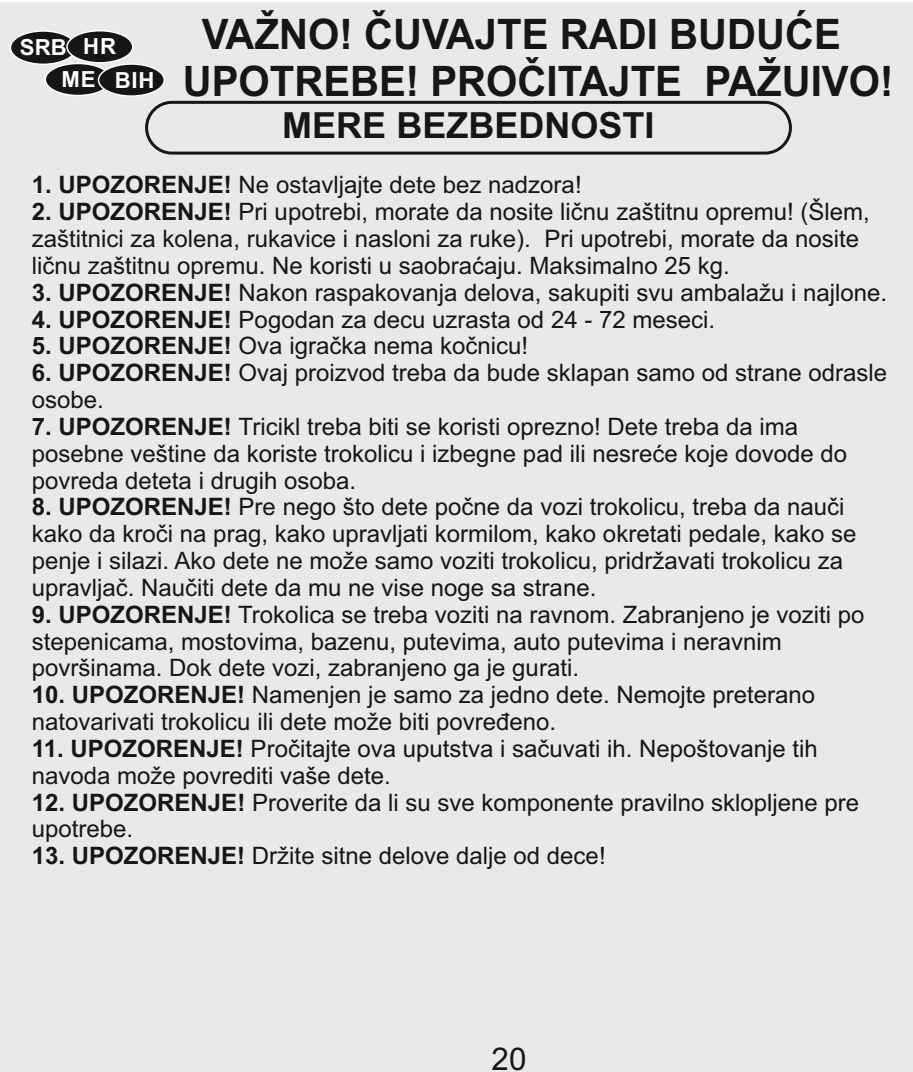
<style>
.page{position:relative;width:913px;height:1072px;background:#fff}
.page>*{position:absolute;margin:0;border:0;box-sizing:border-box;transform-origin:0 0}
.t1{font:700 42px/46.8px "Arial";color:#151616;scale:.96 1}
.t2{font:700 36px "Arial";color:#151616}
.t3{font:31.2px "Arial";color:#151616}
.t4{font:24px/26.7px "Arial";color:#151616}
.t5{font:700 22.2px/32.4px "Arial";letter-spacing:.035em;color:#fff}
.s1{font-weight:700}
</style>
<div class="page">
<div style="left:0;top:2px;width:912px;height:1069px;background:#e9e9e9"></div>
<div style="left:145px;top:101px;width:646px;height:53px;border:3px solid #151616;border-radius:25px"></div>
<div style="left:10px;top:30px;width:67px;height:35px;background:#151616;border:1px solid #fff;border-radius:50%"></div>
<div style="left:66px;top:30px;width:67px;height:33px;background:#151616;border:1px solid #fff;border-radius:50%"></div>
<div style="left:44px;top:63px;width:68px;height:33px;background:#151616;border:1px solid #fff;border-radius:50%"></div>
<div style="left:98px;top:63px;width:67px;height:34px;background:#151616;border:1px solid #fff;border-radius:50%"></div>
<p class="t5" style="left:61px;top:33px;width:94px;text-indent:-42px">SRB HR<br>ME BIH</p>
<h1 class="t1" style="left:183px;top:15px;width:741px;text-indent:19px">VAŽNO! ČUVAJTE RADI BUDUĆE<br>UPOTREBE! PROČITAJTE PAŽUIVO!</h1>
<h2 class="t2" style="left:282px;top:112px;width:374px">MERE BEZBEDNOSTI</h2>
<p class="t4" style="left:32px;top:174px;width:551px"><span class="s1">1. UPOZORENJE!</span> Ne ostavljajte dete bez nadzora!</p>
<p class="t4" style="left:32px;top:200px;width:839px"><span class="s1">2. UPOZORENJE!</span> Pri upotrebi, morate da nosite ličnu zaštitnu opremu! (Šlem, zaštitnici za kolena, rukavice i nasloni za ruke). Pri upotrebi, morate da nosite ličnu zaštitnu opremu. Ne koristi u saobraćaju. Maksimalno 25 kg.</p>
<p class="t4" style="left:32px;top:281px;width:856px"><span class="s1">3. UPOZORENJE!</span> Nakon raspakovanja delova, sakupiti svu ambalažu i najlone.</p>
<p class="t4" style="left:32px;top:308px;width:684px"><span class="s1">4. UPOZORENJE!</span> Pogodan za decu uzrasta od 24 - 72 meseci.</p>
<p class="t4" style="left:32px;top:335px;width:498px"><span class="s1">5. UPOZORENJE!</span> Ova igračka nema kočnicu!</p>
<p class="t4" style="left:32px;top:361px;width:857px"><span class="s1">6. UPOZORENJE!</span> Ovaj proizvod treba da bude sklapan samo od strane odrasle osobe.</p>
<p class="t4" style="left:32px;top:415px;width:817px"><span class="s1">7. UPOZORENJE!</span> Tricikl treba biti se koristi oprezno! Dete treba da ima posebne veštine da koriste trokolicu i izbegne pad ili nesreće koje dovode do povreda deteta i drugih osoba.</p>
<p class="t4" style="left:32px;top:495px;width:826px"><span class="s1">8. UPOZORENJE!</span> Pre nego što dete počne da vozi trokolicu, treba da nauči kako da kroči na prag, kako upravljati kormilom, kako okretati pedale, kako se penje i silazi. Ako dete ne može samo voziti trokolicu, pridržavati trokolicu za upravljač. Naučiti dete da mu ne vise noge sa strane.</p>
<p class="t4" style="left:32px;top:603px;width:834px"><span class="s1">9. UPOZORENJE!</span> Trokolica se treba voziti na ravnom. Zabranjeno je voziti po stepenicama, mostovima, bazenu, putevima, auto putevima i neravnim površinama. Dok dete vozi, zabranjeno ga je gurati.</p>
<p class="t4" style="left:32px;top:683px;width:784px"><span class="s1">10. UPOZORENJE!</span> Namenjen je samo za jedno dete. Nemojte preterano natovarivati trokolicu ili dete može biti povređeno.</p>
<p class="t4" style="left:32px;top:737px;width:787px"><span class="s1">11. UPOZORENJE!</span> Pročitajte ova uputstva i sačuvati ih. Nepoštovanje tih navoda može povrediti vaše dete.</p>
<p class="t4" style="left:32px;top:790px;width:828px"><span class="s1">12. UPOZORENJE!</span> Proverite da li su sve komponente pravilno sklopljene pre upotrebe.</p>
<p class="t4" style="left:32px;top:844px;width:575px"><span class="s1">13. UPOZORENJE!</span> Držite sitne delove dalje od dece!</p>
<h3 class="t3" style="left:491px;top:1046px;width:36px">20</h3>
</div>
